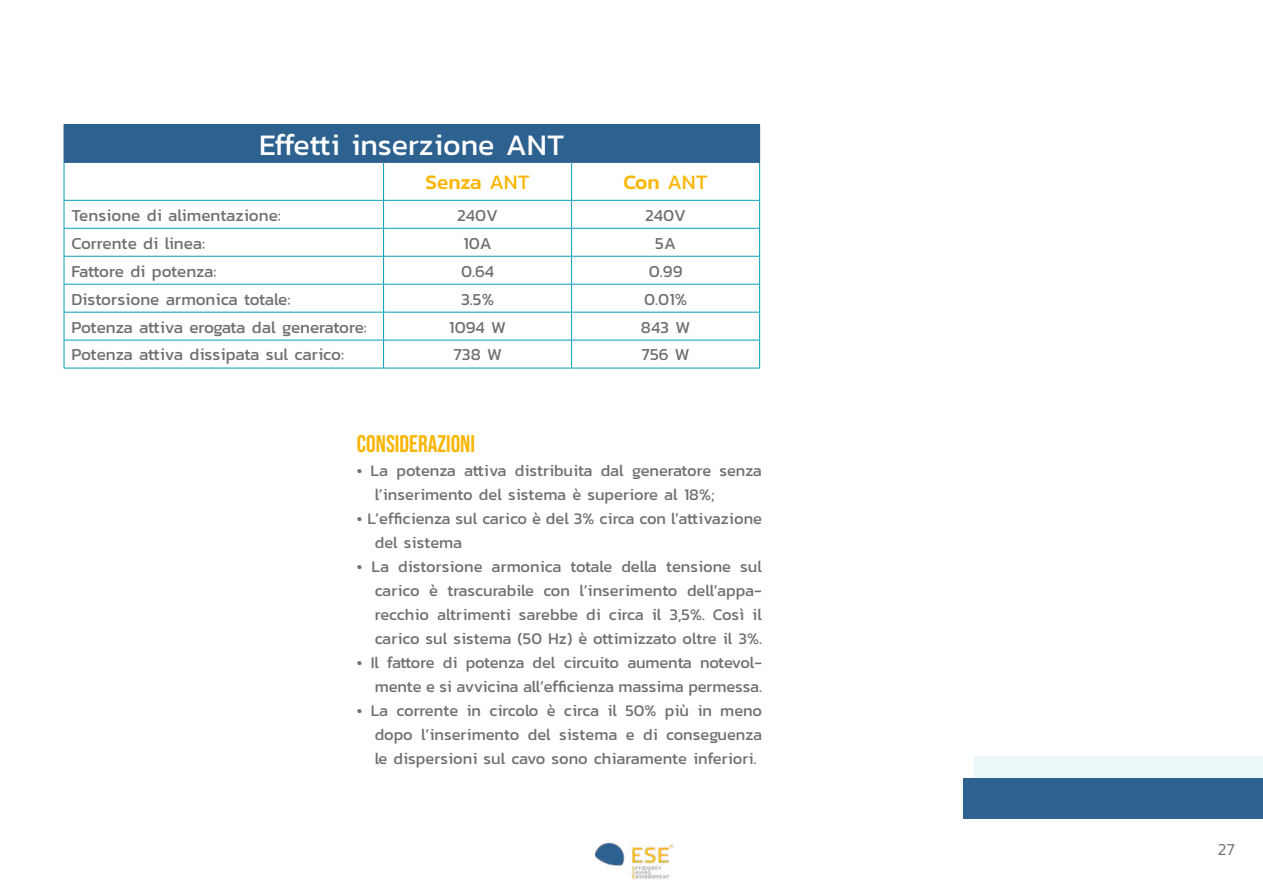
<style>
.page{position:relative;width:1263px;height:893px;background:#fff}
.page>*{position:absolute;margin:0;border:0;box-sizing:border-box;transform-origin:0 0}
.t1{font:30.3px "Kanit";color:#fff}
.t2{font:24px "Bebas Neue";color:#fab500}
.t3{font:500 20.85px "Kanit";color:#fab500}
.t4{font:17.1px "Kanit";color:#706f6f}
.t5{font:17.1px "Kanit";letter-spacing:-.025em;color:#706f6f}
.t6{font:300 16.95px "Kanit";color:#706f6f}
.t7{font:16.5px/24px "Kanit";color:#706f6f}
.s1{font-weight:400}
</style>
<div class="page">
<img style="left:594px;top:842px;width:80px;height:38px">
<div style="left:64px;top:125px;width:696px;height:37px;background:#2d6190"></div>
<hr style="left:64px;top:163px;width:1px;height:37px;background:#049fb6">
<hr style="left:383px;top:163px;width:1px;height:37px;background:#049fb6">
<hr style="left:571px;top:163px;width:1px;height:37px;background:#049fb6">
<hr style="left:759px;top:163px;width:1px;height:37px;background:#049fb6">
<hr style="left:64px;top:200px;width:320px;height:1px;background:#049fb6">
<hr style="left:384px;top:200px;width:188px;height:1px;background:#049fb6">
<hr style="left:572px;top:200px;width:188px;height:1px;background:#049fb6">
<hr style="left:64px;top:228px;width:320px;height:1px;background:#049fb6">
<hr style="left:384px;top:228px;width:188px;height:1px;background:#049fb6">
<hr style="left:572px;top:228px;width:188px;height:1px;background:#049fb6">
<hr style="left:64px;top:256px;width:320px;height:1px;background:#049fb6">
<hr style="left:384px;top:256px;width:188px;height:1px;background:#049fb6">
<hr style="left:572px;top:256px;width:188px;height:1px;background:#049fb6">
<hr style="left:64px;top:284px;width:320px;height:1px;background:#049fb6">
<hr style="left:384px;top:284px;width:188px;height:1px;background:#049fb6">
<hr style="left:572px;top:284px;width:188px;height:1px;background:#049fb6">
<hr style="left:64px;top:312px;width:320px;height:1px;background:#049fb6">
<hr style="left:384px;top:312px;width:188px;height:1px;background:#049fb6">
<hr style="left:572px;top:312px;width:188px;height:1px;background:#049fb6">
<hr style="left:64px;top:340px;width:320px;height:1px;background:#049fb6">
<svg style="left:64px;top:201px;width:1px;height:167px"></svg>
<hr style="left:384px;top:340px;width:188px;height:1px;background:#049fb6">
<svg style="left:383px;top:201px;width:1px;height:167px"></svg>
<hr style="left:572px;top:340px;width:188px;height:1px;background:#049fb6">
<svg style="left:571px;top:201px;width:1px;height:167px"></svg>
<svg style="left:759px;top:201px;width:1px;height:167px"></svg>
<hr style="left:64px;top:368px;width:320px;height:1px;background:#049fb6">
<hr style="left:384px;top:368px;width:188px;height:1px;background:#049fb6">
<hr style="left:572px;top:368px;width:188px;height:1px;background:#049fb6">
<hr style="left:64px;top:124px;width:320px;height:1px;background:#2d6190">
<hr style="left:384px;top:124px;width:188px;height:1px;background:#2d6190">
<hr style="left:572px;top:124px;width:188px;height:1px;background:#2d6190">
<hr style="left:64px;top:162px;width:320px;height:1px;background:#2d6190">
<hr style="left:384px;top:162px;width:188px;height:1px;background:#2d6190">
<hr style="left:572px;top:162px;width:188px;height:1px;background:#2d6190">
<div style="left:974px;top:756px;width:289px;height:63px;background:#ebf7f9"></div>
<div style="left:964px;top:778px;width:299px;height:41px;background:#2e6291"></div>
<h1 class="t1" style="left:259px;top:123px;width:307px">Effetti inserzione ANT</h1>
<p class="t3" style="left:425px;top:167px;width:106px">Senza <span class="s1">ANT</span></p>
<p class="t3" style="left:623px;top:167px;width:86px">Con <span class="s1">ANT</span></p>
<p class="t4" style="left:72px;top:203px;width:211px">Tensione di alimentazione:</p>
<p class="t4" style="left:457px;top:203px;width:42px">240V</p>
<p class="t4" style="left:645px;top:203px;width:42px">240V</p>
<p class="t4" style="left:72px;top:231px;width:135px">Corrente di linea:</p>
<p class="t4" style="left:463px;top:231px;width:30px">10A</p>
<p class="t4" style="left:655px;top:231px;width:22px">5A</p>
<p class="t5" style="left:72px;top:258px;width:146px">Fattore di potenza:</p>
<p class="t4" style="left:461px;top:258px;width:35px">0.64</p>
<p class="t4" style="left:649px;top:258px;width:35px">0.99</p>
<p class="t4" style="left:72px;top:286px;width:220px">Distorsione armonica totale:</p>
<p class="t4" style="left:461px;top:286px;width:35px">3.5%</p>
<p class="t4" style="left:644px;top:286px;width:45px">0.01%</p>
<p class="t5" style="left:72px;top:314px;width:297px">Potenza attiva erogata dal generatore:</p>
<p class="t4" style="left:449px;top:314px;width:58px">1094 W</p>
<p class="t4" style="left:641px;top:314px;width:51px">843 W</p>
<p class="t4" style="left:72px;top:342px;width:274px">Potenza attiva dissipata sul carico:</p>
<p class="t4" style="left:453px;top:342px;width:50px">738 W</p>
<p class="t4" style="left:641px;top:342px;width:50px">756 W</p>
<h2 class="t2" style="left:357px;top:430px;width:120px">CONSIDERAZIONI</h2>
<p class="t7" style="left:375px;top:458px;width:389px;text-indent:-18px">• La potenza attiva distribuita dal generatore senza l’inserimento del sistema è superiore al 18%;</p>
<p class="t7" style="left:375px;top:506px;width:389px;text-indent:-18px">• L’efficienza sul carico è del 3% circa con l’attivazione del sistema</p>
<p class="t7" style="left:375px;top:554px;width:389px;text-align:justify;text-indent:-18px">• La distorsione armonica totale della tensione sul carico è trascurabile con l’inserimento dell’appa&shy;recchio altrimenti sarebbe di circa il 3,5%. Così il carico sul sistema (50 Hz) è ottimizzato oltre il 3%.</p>
<p class="t7" style="left:357px;top:651px;width:407px;text-align:right">• Il fattore di potenza del circuito aumenta notevol&shy;mente e si avvicina all’efficienza massima permessa.</p>
<p class="t7" style="left:375px;top:699px;width:389px;text-align:justify;text-indent:-18px">• La corrente in circolo è circa il 50% più in meno dopo l’inserimento del sistema e di conseguenza le dispersioni sul cavo sono chiaramente inferiori.</p>
<p class="t6" style="left:1218px;top:837px;width:19px">27</p>
</div>
